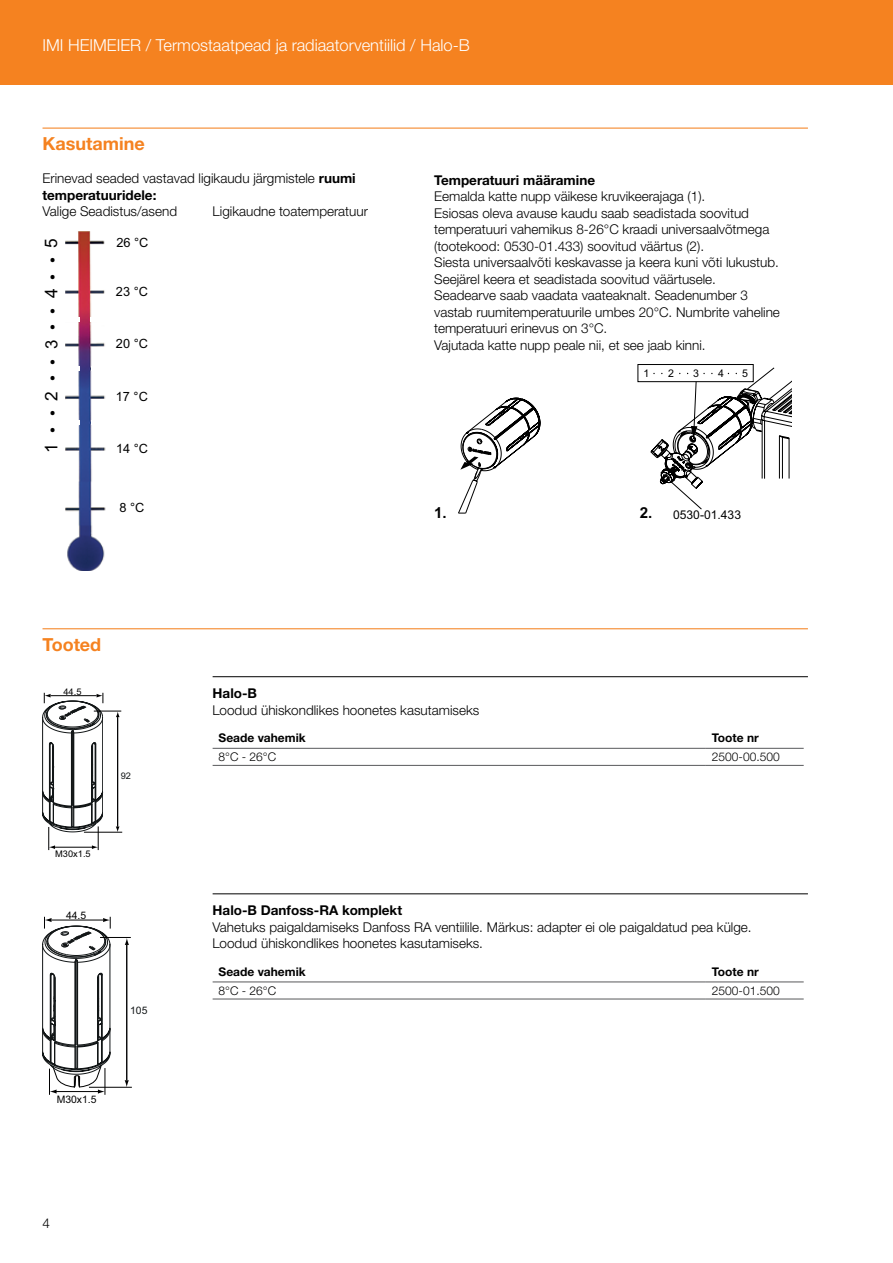
<style>
.page{position:relative;width:893px;height:1263px;background:#fff}
.page>*{position:absolute;margin:0;border:0;box-sizing:border-box;transform-origin:0 0}
.t1{font:34.05px/35.1px "Myriad Pro";color:#000}
.t2{font:700 18px "Helvetica Neue LTW1 G";color:#f58220}
.t3{font:17.55px "Arial";color:#000}
.t4{font:17.25px "Arial";color:#000}
.t5{font:16.8px "Arial";color:#000}
.t6{font:300 16.5px "Helvetica Neue LTW1 G";color:#fff}
.t7{font:700 15.15px "Arial";color:#000}
.t8{font:300 13.5px/16.5px "Helvetica Neue LTW1 G";color:#000}
.t9{font:700 13.5px "Helvetica Neue LTW1 G";color:#000}
.t10{font:12.75px "Arial";color:#000}
.t11{font:12.15px "Arial";color:#000}
.t12{font:700 12px "Helvetica Neue LTW1 G";color:#000}
.t13{font:300 12px "Helvetica Neue LTW1 G";color:#000}
.t14{font:10.65px "Arial";color:#000}
.t15{font:10.35px "Arial";color:#000001}
.t16{font:10.35px "Arial";color:#121617}
.t17{font:9.15px "Arial";color:#000001}
.t18{font:9.15px "Arial";color:#121617}
.s1{font-weight:700}
.s2{font-weight:700;font-size:15.15px}
</style>
<div class="page">
<div style="left:0;top:0;width:893px;height:85px;background:#f58220"></div>
<hr style="left:43px;top:128px;width:765px;height:1px;background:#f58220">
<hr style="left:43px;top:628px;width:765px;height:1px;background:#f58220">
<hr style="left:213px;top:676px;width:595px;height:1px;background:#000">
<hr style="left:213px;top:893px;width:595px;height:1px;background:#000">
<hr style="left:213px;top:748px;width:493px;height:1px;background:#58595b">
<hr style="left:213px;top:765px;width:493px;height:1px;background:#58595b">
<hr style="left:706px;top:748px;width:98px;height:1px;background:#58595b">
<hr style="left:706px;top:765px;width:98px;height:1px;background:#58595b">
<hr style="left:213px;top:981px;width:493px;height:1px;background:#58595b">
<hr style="left:213px;top:999px;width:493px;height:1px;background:#58595b">
<hr style="left:706px;top:981px;width:98px;height:1px;background:#58595b">
<hr style="left:706px;top:999px;width:98px;height:1px;background:#58595b">
<img style="left:65px;top:231px;width:41px;height:340px">
<div style="left:63px;top:317px;width:16px;height:5px;background:#fff"></div>
<div style="left:91px;top:317px;width:16px;height:5px;background:#fff"></div>
<div style="left:91px;top:366px;width:16px;height:5px;background:#fff"></div>
<div style="left:63px;top:366px;width:17px;height:5px;background:#fff"></div>
<div style="left:91px;top:420px;width:17px;height:5px;background:#fff"></div>
<div style="left:64px;top:420px;width:16px;height:5px;background:#fff"></div>
<div style="left:638px;top:364px;width:116px;height:18px;border:1px solid #000"></div>
<svg style="left:458px;top:398px;width:82px;height:116px"></svg>
<svg style="left:651px;top:367px;width:140px;height:143px"></svg>
<hr style="left:84px;top:832px;width:38px;height:1px;background:#000001">
<svg style="left:42px;top:693px;width:79px;height:157px"></svg>
<hr style="left:54px;top:847px;width:38px;height:1px;background:#000">
<svg style="left:43px;top:917px;width:68px;height:178px"></svg>
<svg style="left:125px;top:1080px;width:4px;height:7px"></svg>
<svg style="left:125px;top:938px;width:4px;height:7px"></svg>
<hr style="left:89px;top:1087px;width:43px;height:1px;background:#000001">
<hr style="left:126px;top:945px;width:1px;height:135px;background:#000001">
<hr style="left:100px;top:937px;width:31px;height:1px;background:#000001">
<hr style="left:56px;top:1091px;width:43px;height:1px;background:#000">
<p class="t6" style="left:43px;top:35px;width:429px">IMI HEIMEIER / Termostaatpead ja radiaatorventiilid / Halo-B</p>
<h2 class="t2" style="left:43px;top:132px;width:104px">Kasutamine</h2>
<p class="t8" style="left:43px;top:170px;width:315px">Erinevad seaded vastavad ligikaudu järgmistele <span class="s1">ruumi temperatuuridele:</span></p>
<p class="t8" style="left:43px;top:203px;width:136px">Valige Seadistus/asend</p>
<p class="t8" style="left:213px;top:203px;width:157px">Ligikaudne toatemperatuur</p>
<p class="t4" style="left:39px;top:248px;width:11px;rotate:-90deg">5</p>
<h1 class="t1" style="left:49px;top:240px;width:9px">·</h1>
<h1 class="t1" style="left:49px;top:256px;width:9px;line-height:34.2px">· ·</h1>
<h1 class="t1" style="left:49px;top:306px;width:9px">· ·</h1>
<h1 class="t1" style="left:49px;top:358px;width:9px">· ·</h1>
<h1 class="t1" style="left:49px;top:409px;width:9px">·</h1>
<p class="t3" style="left:39px;top:298px;width:11px;rotate:-90deg">4</p>
<p class="t5" style="left:40px;top:349px;width:11px;rotate:-90deg">3</p>
<p class="t4" style="left:40px;top:400px;width:11px;rotate:-90deg">2</p>
<p class="t3" style="left:39px;top:452px;width:11px;rotate:-90deg">1</p>
<p class="t10" style="left:116px;top:233px;width:34px">26 °C</p>
<p class="t10" style="left:116px;top:283px;width:34px">23 °C</p>
<p class="t10" style="left:116px;top:335px;width:34px">20 °C</p>
<p class="t10" style="left:116px;top:388px;width:34px">17 °C</p>
<p class="t10" style="left:116px;top:440px;width:34px">14 °C</p>
<p class="t10" style="left:120px;top:499px;width:26px">8 °C</p>
<h2 class="t2" style="left:43px;top:633px;width:60px">Tooted</h2>
<p class="t9" style="left:434px;top:172px;width:162px">Temperatuuri määramine</p>
<p class="t8" style="left:434px;top:188px;width:347px">Eemalda katte nupp väikese kruvikeerajaga (1).<br>Esiosas oleva avause kaudu saab seadistada soovitud temperatuuri vahemikus 8-26°C kraadi universaalvõtmega (tootekood: 0530-01.433) soovitud väärtus (2).<br>Siesta universaalvõti keskavasse ja keera kuni võti lukustub.<br>Seejärel keera et seadistada soovitud väärtusele.<br>Seadearve saab vaadata vaateaknalt. Seadenumber 3 vastab ruumitemperatuurile umbes 20°C. Numbrite vaheline temperatuuri erinevus on 3°C.<br>Vajutada katte nupp peale nii, et see jaab kinni.</p>
<p class="t14" style="left:643px;top:366px;width:7px">1</p>
<p class="t14" style="left:668px;top:366px;width:7px">2</p>
<p class="t14" style="left:693px;top:366px;width:7px">3</p>
<p class="t14" style="left:718px;top:366px;width:7px">4</p>
<p class="t14" style="left:742px;top:366px;width:7px">5</p>
<p class="t7" style="left:434px;top:502px;width:14px">1.</p>
<p class="t11" style="left:640px;top:507px;width:103px"><span class="s2">2.</span> 0530-01.433</p>
<p class="t17" style="left:63px;top:685px;width:20px">44.5</p>
<p class="t17" style="left:55px;top:848px;width:37px">M30x1.5</p>
<p class="t15" style="left:66px;top:908px;width:22px">44.5</p>
<p class="t18" style="left:121px;top:769px;width:12px">92</p>
<p class="t15" style="left:57px;top:1092px;width:41px">M30x1.5</p>
<p class="t16" style="left:130px;top:1003px;width:19px">105</p>
<p class="t8" style="left:43px;top:1215px;width:9px">4</p>
<p class="t9" style="left:213px;top:685px;width:46px">Halo-B</p>
<p class="t8" style="left:213px;top:702px;width:268px">Loodud ühiskondlikes hoonetes kasutamiseks</p>
<p class="t12" style="left:219px;top:730px;width:89px">Seade vahemik</p>
<p class="t12" style="left:712px;top:730px;width:48px">Toote nr</p>
<p class="t13" style="left:219px;top:749px;width:59px">8°C - 26°C</p>
<p class="t13" style="left:712px;top:749px;width:69px">2500-00.500</p>
<p class="t9" style="left:213px;top:902px;width:191px">Halo-B Danfoss-RA komplekt</p>
<p class="t8" style="left:213px;top:919px;width:541px">Vahetuks paigaldamiseks Danfoss RA ventiilile. Märkus: adapter ei ole paigaldatud pea külge.<br>Loodud ühiskondlikes hoonetes kasutamiseks.</p>
<p class="t12" style="left:219px;top:964px;width:89px">Seade vahemik</p>
<p class="t12" style="left:712px;top:964px;width:48px">Toote nr</p>
<p class="t13" style="left:219px;top:983px;width:59px">8°C - 26°C</p>
<p class="t13" style="left:712px;top:983px;width:69px">2500-01.500</p>
</div>
